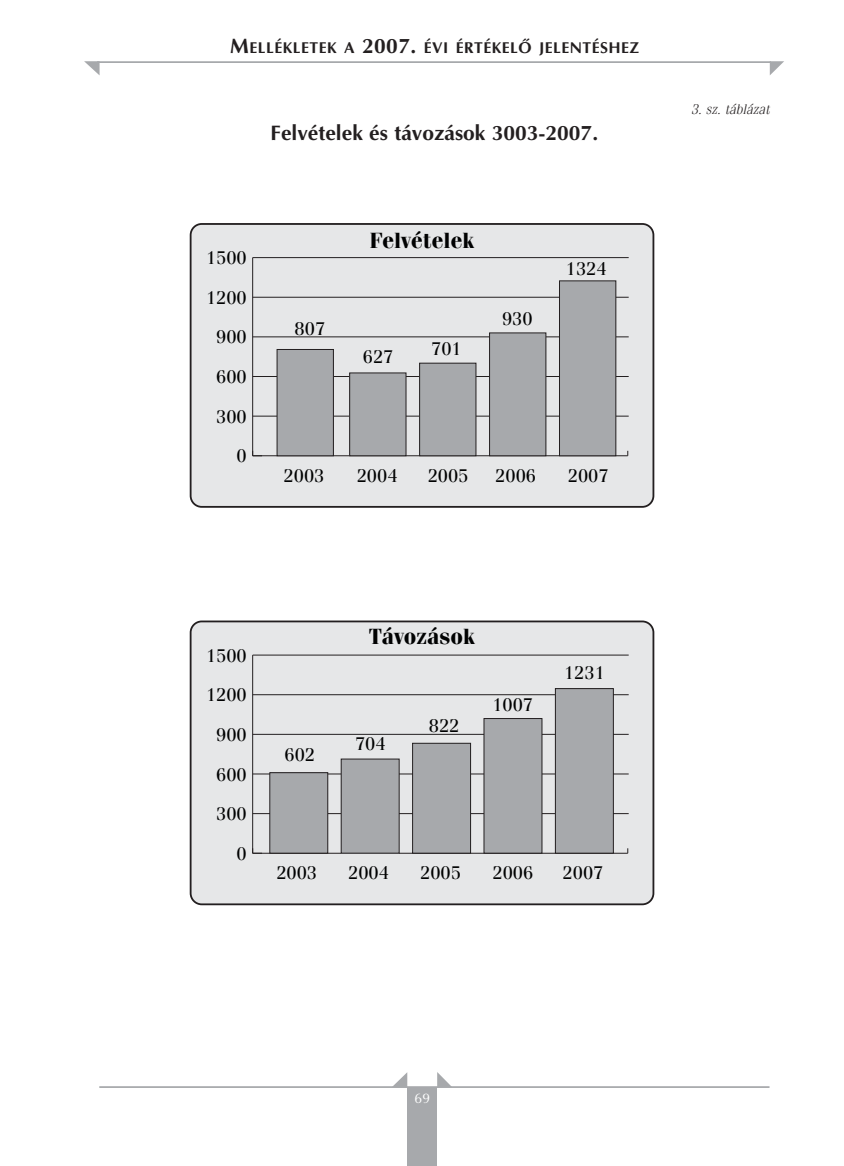
<style>
.page{position:relative;width:844px;height:1166px;background:#fff}
.page>*{position:absolute;margin:0;border:0;box-sizing:border-box;transform-origin:0 0}
.t1{font:22.05px "H Fenice Bold";color:#010202}
.t2{font:21px "H Optima Bol";color:#231f20}
.t3{font:18.38px "H Fenice Regular";color:#010202}
.t4{font:15.75px "H Optima Bol";letter-spacing:.03em;color:#231f20}
.t5{font:italic 14px "H Fenice Light";color:#231f20}
.t6{font:14px "H Optima";color:#fff}
.s1{font-size:21px}
</style>
<div class="page">
<hr style="left:97px;top:61px;width:673px;height:2px;background:#a7a9ac">
<svg style="left:769px;top:61px;width:15px;height:14px"></svg>
<svg style="left:84px;top:61px;width:15px;height:14px"></svg>
<div style="left:407px;top:1087px;width:30px;height:79px;background:#a7a9ac"></div>
<svg style="left:393px;top:1072px;width:14px;height:14px"></svg>
<svg style="left:437px;top:1072px;width:14px;height:14px"></svg>
<hr style="left:99px;top:1086px;width:670px;height:2px;background:#a7a9ac">
<div style="left:190px;top:224px;width:463px;height:283px;background:#e6e7e8;border-radius:11px"></div>
<div style="left:190px;top:223px;width:464px;height:285px;border:2px solid #231f20;border-radius:11px"></div>
<hr style="left:252px;top:455px;width:375px;height:1px;background:#231f20">
<hr style="left:252px;top:258px;width:1px;height:198px;background:#231f20">
<svg style="left:252px;top:451px;width:10px;height:5px"></svg>
<hr style="left:252px;top:416px;width:376px;height:1px;background:#231f20">
<hr style="left:252px;top:376px;width:376px;height:1px;background:#231f20">
<hr style="left:252px;top:336px;width:376px;height:1px;background:#231f20">
<hr style="left:252px;top:297px;width:376px;height:1px;background:#231f20">
<hr style="left:252px;top:257px;width:376px;height:1px;background:#231f20">
<div style="left:277px;top:349px;width:56px;height:107px;background:#a7a9ac"></div>
<div style="left:277px;top:349px;width:56px;height:107px;border:1px solid #231f20"></div>
<div style="left:349px;top:373px;width:57px;height:83px;background:#a7a9ac"></div>
<div style="left:349px;top:373px;width:57px;height:83px;border:1px solid #231f20"></div>
<div style="left:419px;top:363px;width:57px;height:93px;background:#a7a9ac"></div>
<div style="left:419px;top:363px;width:57px;height:93px;border:1px solid #231f20"></div>
<div style="left:489px;top:333px;width:56px;height:123px;background:#a7a9ac"></div>
<div style="left:489px;top:333px;width:57px;height:123px;border:1px solid #231f20"></div>
<div style="left:559px;top:281px;width:56px;height:175px;background:#a7a9ac"></div>
<div style="left:559px;top:281px;width:57px;height:175px;border:1px solid #231f20"></div>
<div style="left:190px;top:621px;width:463px;height:283px;background:#e6e7e8;border-radius:11px"></div>
<div style="left:190px;top:620px;width:464px;height:285px;border:2px solid #231f20;border-radius:11px"></div>
<hr style="left:252px;top:853px;width:375px;height:1px;background:#231f20">
<hr style="left:252px;top:655px;width:1px;height:198px;background:#231f20">
<svg style="left:252px;top:848px;width:10px;height:6px"></svg>
<hr style="left:252px;top:813px;width:376px;height:1px;background:#231f20">
<hr style="left:252px;top:773px;width:376px;height:1px;background:#231f20">
<hr style="left:252px;top:734px;width:376px;height:1px;background:#231f20">
<hr style="left:252px;top:694px;width:376px;height:1px;background:#231f20">
<hr style="left:252px;top:654px;width:376px;height:1px;background:#231f20">
<div style="left:555px;top:688px;width:58px;height:165px;background:#a7a9ac"></div>
<div style="left:555px;top:688px;width:58px;height:165px;border:1px solid #231f20"></div>
<div style="left:484px;top:718px;width:58px;height:135px;background:#a7a9ac"></div>
<div style="left:412px;top:743px;width:58px;height:110px;background:#a7a9ac"></div>
<div style="left:412px;top:743px;width:58px;height:110px;border:1px solid #231f20"></div>
<div style="left:341px;top:759px;width:58px;height:94px;background:#a7a9ac"></div>
<div style="left:341px;top:759px;width:58px;height:94px;border:1px solid #231f20"></div>
<div style="left:270px;top:773px;width:58px;height:80px;background:#a7a9ac"></div>
<div style="left:269px;top:772px;width:59px;height:81px;border:1px solid #231f20"></div>
<p class="t4" style="left:230px;top:41px;width:410px"><span class="s1">M</span>ELLÉKLETEK A <span class="s1">2007.</span> ÉVI ÉRTÉKELÔ JELENTÉSHEZ</p>
<p class="t2" style="left:270px;top:123px;width:329px">Felvételek és távozások 3003-2007.</p>
<p class="t3" style="left:206px;top:251px;width:42px">1500</p>
<p class="t3" style="left:206px;top:290px;width:42px">1200</p>
<p class="t3" style="left:216px;top:330px;width:32px">900</p>
<p class="t3" style="left:216px;top:370px;width:32px">600</p>
<p class="t3" style="left:216px;top:409px;width:32px">300</p>
<p class="t3" style="left:236px;top:449px;width:12px">0</p>
<p class="t3" style="left:294px;top:321px;width:32px">807</p>
<p class="t1" style="left:369px;top:232px;width:106px">Felvételek</p>
<p class="t3" style="left:363px;top:350px;width:32px">627</p>
<p class="t3" style="left:431px;top:341px;width:32px">701</p>
<p class="t3" style="left:502px;top:312px;width:32px">930</p>
<p class="t3" style="left:565px;top:262px;width:42px">1324</p>
<p class="t3" style="left:283px;top:468px;width:42px">2003</p>
<p class="t3" style="left:356px;top:468px;width:42px">2004</p>
<p class="t3" style="left:427px;top:468px;width:42px">2005</p>
<p class="t3" style="left:495px;top:468px;width:42px">2006</p>
<p class="t3" style="left:567px;top:468px;width:42px">2007</p>
<p class="t5" style="left:690px;top:104px;width:80px">3. sz. táblázat</p>
<p class="t3" style="left:206px;top:648px;width:42px">1500</p>
<p class="t3" style="left:206px;top:688px;width:42px">1200</p>
<p class="t3" style="left:216px;top:727px;width:32px">900</p>
<p class="t3" style="left:216px;top:767px;width:32px">600</p>
<p class="t3" style="left:216px;top:807px;width:32px">300</p>
<p class="t3" style="left:236px;top:846px;width:12px">0</p>
<p class="t3" style="left:284px;top:747px;width:32px">602</p>
<p class="t1" style="left:369px;top:628px;width:107px">Távozások</p>
<p class="t3" style="left:355px;top:736px;width:32px">704</p>
<p class="t3" style="left:429px;top:718px;width:32px">822</p>
<p class="t3" style="left:492px;top:698px;width:42px">1007</p>
<p class="t3" style="left:564px;top:666px;width:42px">1231</p>
<p class="t3" style="left:276px;top:866px;width:42px">2003</p>
<p class="t3" style="left:420px;top:866px;width:42px">2005</p>
<p class="t3" style="left:492px;top:866px;width:42px">2006</p>
<p class="t3" style="left:562px;top:866px;width:42px">2007</p>
<p class="t3" style="left:348px;top:866px;width:42px">2004</p>
<p class="t6" style="left:414px;top:1092px;width:17px">69</p>
</div>
